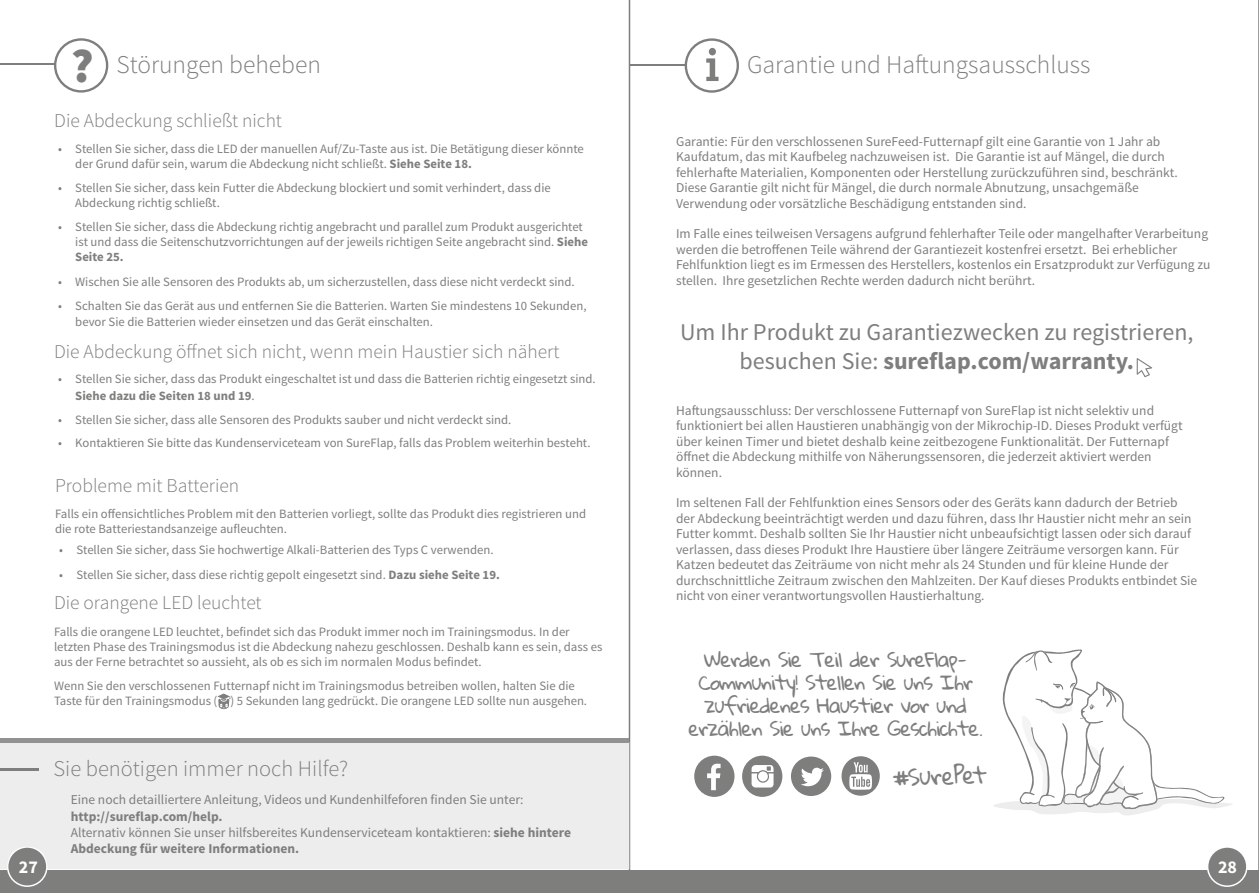
<style>
.page{position:relative;width:1259px;height:893px;background:#fff}
.page>*{position:absolute;margin:0;border:0;box-sizing:border-box;transform-origin:0 0}
.t1{font:300 25.5px "Source Sans Pro";color:#7e7e7d}
.t2{font:24px/28.8px "Source Sans Pro";color:#7e7e7d;text-align:center}
.t3{font:300 22.5px "Source Sans Pro";color:#7e7e7d}
.t4{font:20.7px "Gloria Hallelujah";color:#7e7e7d}
.t5{font:300 19.5px "Source Sans Pro";color:#7e7e7d}
.t6{font:18px/23.1px "Gloria Hallelujah";letter-spacing:-.05em;color:#7e7e7d;text-align:center}
.t7{font:700 18px "Source Sans Pro";color:#fff}
.t8{font:13.5px/15.5px "Source Sans Pro";color:#7e7e7d}
.t9{font:700 13.5px/16.2px "Source Sans Pro";color:#7e7e7d}
.t10{font:12.75px/15px "Source Sans Pro";color:#7e7e7d}
.s1{font-weight:900;font-size:48px}
.s2{font-weight:700}
.s3{font-weight:400}
</style>
<div class="page">
<div style="left:0;top:870px;width:1259px;height:23px;background:#7e7e7d"></div>
<div style="left:8px;top:847px;width:39px;height:39px;background:#7e7e7d;border-radius:50%"></div>
<div style="left:7px;top:846px;width:41px;height:41px;border:2px solid #fff;border-radius:50%"></div>
<div style="left:1207px;top:847px;width:39px;height:39px;background:#7e7e7d;border-radius:50%"></div>
<div style="left:1206px;top:846px;width:41px;height:41px;border:2px solid #fff;border-radius:50%"></div>
<hr style="left:1258px;top:0;width:1px;height:893px;background:#7e7e7d">
<hr style="left:630px;top:64px;width:55px;height:2px;background:#7e7e7d">
<div style="left:684px;top:38px;width:55px;height:55px;border:2px solid #7e7e7d;border-radius:50%"></div>
<svg style="left:1136px;top:358px;width:16px;height:19px"></svg>
<svg style="left:694px;top:756px;width:40px;height:41px"></svg>
<svg style="left:742px;top:756px;width:40px;height:41px"></svg>
<svg style="left:791px;top:756px;width:40px;height:40px"></svg>
<svg style="left:841px;top:756px;width:39px;height:40px"></svg>
<div style="left:709px;top:48px;width:7px;height:7px;background:#7e7e7d;border-radius:50%"></div>
<svg style="left:706px;top:58px;width:12px;height:23px"></svg>
<hr style="left:629px;top:0;width:1px;height:893px;background:#7e7e7d">
<svg style="left:993px;top:649px;width:239px;height:166px"></svg>
<div style="left:0;top:743px;width:629px;height:126px;background:#ededed"></div>
<hr style="left:0;top:768px;width:39px;height:2px;background:#7e7e7d">
<div style="left:0;top:738px;width:629px;height:5px;background:#929292"></div>
<hr style="left:0;top:64px;width:55px;height:1px;background:#7e7e7d">
<div style="left:54px;top:38px;width:54px;height:55px;border:2px solid #7e7e7d;border-radius:50%"></div>
<svg style="left:217px;top:693px;width:13px;height:16px"></svg>
<h1 class="t1" style="left:71px;top:49px;width:252px"><span class="s1">?</span> Störungen beheben</h1>
<h3 class="t5" style="left:54px;top:109px;width:229px">Die Abdeckung schließt nicht</h3>
<p class="t10" style="left:75px;top:141px;width:510px;text-indent:-17px">• Stellen Sie sicher, dass die LED der manuellen Auf/Zu-Taste aus ist. Die Betätigung dieser könnte der Grund dafür sein, warum die Abdeckung nicht schließt. <span class="s2">Siehe Seite 18.</span></p>
<p class="t10" style="left:75px;top:180px;width:477px;text-indent:-17px">• Stellen Sie sicher, dass kein Futter die Abdeckung blockiert und somit verhindert, dass die<br>Abdeckung richtig schließt.</p>
<p class="t10" style="left:75px;top:219px;width:514px;text-indent:-17px">• Stellen Sie sicher, dass die Abdeckung richtig angebracht und parallel zum Produkt ausgerichtet ist und dass die Seitenschutzvorrichtungen auf der jeweils richtigen Seite angebracht sind. <span class="s2">Siehe<br>Seite 25.</span></p>
<p class="t10" style="left:58px;top:274px;width:518px">• Wischen Sie alle Sensoren des Produkts ab, um sicherzustellen, dass diese nicht verdeckt sind.</p>
<p class="t10" style="left:75px;top:299px;width:513px;text-indent:-17px">• Schalten Sie das Gerät aus und entfernen Sie die Batterien. Warten Sie mindestens 10 Sekunden, bevor Sie die Batterien wieder einsetzen und das Gerät einschalten.</p>
<h3 class="t5" style="left:54px;top:340px;width:507px">Die Abdeckung öffnet sich nicht, wenn mein Haustier sich nähert</h3>
<p class="t10" style="left:75px;top:371px;width:522px;line-height:16.2px;text-indent:-17px">• Stellen Sie sicher, dass das Produkt eingeschaltet ist und dass die Batterien richtig eingesetzt sind.<br><span class="s2">Siehe dazu die Seiten 18 und 19</span>.</p>
<p class="t10" style="left:58px;top:412px;width:455px">• Stellen Sie sicher, dass alle Sensoren des Produkts sauber und nicht verdeckt sind.</p>
<p class="t10" style="left:58px;top:436px;width:534px">• Kontaktieren Sie bitte das Kundenserviceteam von SureFlap, falls das Problem weiterhin besteht.</p>
<h3 class="t5" style="left:55px;top:473px;width:186px">Probleme mit Batterien</h3>
<p class="t10" style="left:55px;top:507px;width:532px">Falls ein offensichtliches Problem mit den Batterien vorliegt, sollte das Produkt dies registrieren und die rote Batteriestandsanzeige aufleuchten.</p>
<p class="t10" style="left:59px;top:543px;width:436px">• Stellen Sie sicher, dass Sie hochwertige Alkali-Batterien des Typs C verwenden.</p>
<p class="t10" style="left:59px;top:568px;width:442px">• Stellen Sie sicher, dass diese richtig gepolt eingesetzt sind. <span class="s2">Dazu siehe Seite 19.</span></p>
<h3 class="t5" style="left:54px;top:591px;width:209px">Die orangene LED leuchtet</h3>
<p class="t10" style="left:54px;top:625px;width:550px">Falls die orangene LED leuchtet, befindet sich das Produkt immer noch im Trainingsmodus. In der letzten Phase des Trainingsmodus ist die Abdeckung nahezu geschlossen. Deshalb kann es sein, dass es aus der Ferne betrachtet so aussieht, als ob es sich im normalen Modus befindet.</p>
<p class="t10" style="left:54px;top:679px;width:534px">Wenn Sie den verschlossenen Futternapf nicht im Trainingsmodus betreiben wollen, halten Sie die<br>Taste für den Trainingsmodus ( ) 5 Sekunden lang gedrückt. Die orangene LED sollte nun ausgehen.</p>
<h3 class="t3" style="left:54px;top:755px;width:296px">Sie benötigen immer noch Hilfe?</h3>
<p class="t8" style="left:71px;top:792px;width:454px">Eine noch detailliertere Anleitung, Videos und Kundenhilfeforen finden Sie unter:</p>
<p class="t9" style="left:71px;top:808px;width:502px">http://sureflap.com/help.<br><span class="s3">Alternativ können Sie unser hilfsbereites Kundenserviceteam kontaktieren:</span> siehe hintere<br>Abdeckung für weitere Informationen.</p>
<h1 class="t1" style="left:747px;top:49px;width:345px">Garantie und Haftungsausschluss</h1>
<p class="t8" style="left:676px;top:134px;width:503px">Garantie: Für den verschlossenen SureFeed-Futternapf gilt eine Garantie von 1 Jahr ab Kaufdatum, das mit Kaufbeleg nachzuweisen ist. Die Garantie ist auf Mängel, die durch fehlerhafte Materialien, Komponenten oder Herstellung zurückzuführen sind, beschränkt.<br>Diese Garantie gilt nicht für Mängel, die durch normale Abnutzung, unsachgemäße Verwendung oder vorsätzliche Beschädigung entstanden sind.</p>
<p class="t8" style="left:676px;top:226px;width:536px">Im Falle eines teilweisen Versagens aufgrund fehlerhafter Teile oder mangelhafter Verarbeitung werden die betroffenen Teile während der Garantiezeit kostenfrei ersetzt. Bei erheblicher Fehlfunktion liegt es im Ermessen des Herstellers, kostenlos ein Ersatzprodukt zur Verfügung zu stellen. Ihre gesetzlichen Rechte werden dadurch nicht berührt.</p>
<h2 class="t2" style="left:680px;top:318px;width:515px">Um Ihr Produkt zu Garantiezwecken zu registrieren, besuchen Sie: <span class="s2">sureflap.com/warranty.</span></h2>
<p class="t8" style="left:676px;top:403px;width:508px">Haftungsausschluss: Der verschlossene Futternapf von SureFlap ist nicht selektiv und funktioniert bei allen Haustieren unabhängig von der Mikrochip-ID. Dieses Produkt verfügt über keinen Timer und bietet deshalb keine zeitbezogene Funktionalität. Der Futternapf öffnet die Abdeckung mithilfe von Näherungssensoren, die jederzeit aktiviert werden können.</p>
<p class="t8" style="left:676px;top:495px;width:523px">Im seltenen Fall der Fehlfunktion eines Sensors oder des Geräts kann dadurch der Betrieb der Abdeckung beeinträchtigt werden und dazu führen, dass Ihr Haustier nicht mehr an sein Futter kommt. Deshalb sollten Sie Ihr Haustier nicht unbeaufsichtigt lassen oder sich darauf verlassen, dass dieses Produkt Ihre Haustiere über längere Zeiträume versorgen kann. Für Katzen bedeutet das Zeiträume von nicht mehr als 24 Stunden und für kleine Hunde der durchschnittliche Zeitraum zwischen den Mahlzeiten. Der Kauf dieses Produkts entbindet Sie nicht von einer verantwortungsvollen Haustierhaltung.</p>
<h3 class="t6" style="left:688px;top:649px;width:296px">Werden Sie Teil der SureFlap-<br>Community! Stellen Sie uns Ihr zufriedenes Haustier vor und erzählen Sie uns Ihre Geschichte.</h3>
<h3 class="t4" style="left:892px;top:766px;width:96px;rotate:-1deg">#SurePet</h3>
<h3 class="t7" style="left:19px;top:856px;width:21px">27</h3>
<h3 class="t7" style="left:1218px;top:856px;width:21px">28</h3>
</div>
